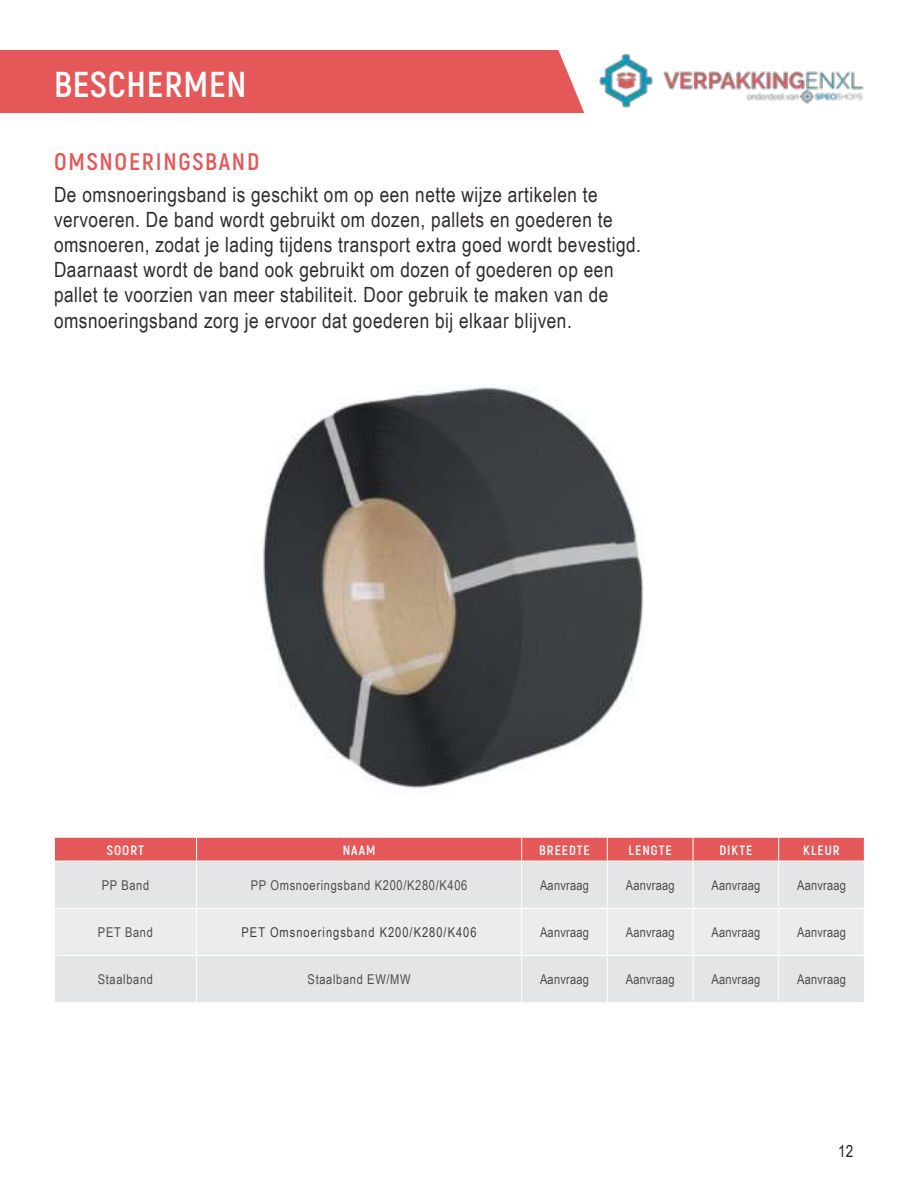
<style>
.page{position:relative;width:918px;height:1188px;background:#fff}
.page>*{position:absolute;margin:0;border:0;box-sizing:border-box;transform-origin:0 0}
.t1{font:700 36px "Akrobat";letter-spacing:.025em;color:#fff}
.t2{font:700 24px "Akrobat";letter-spacing:.075em;color:#e45859}
.t3{font:21px/25.2px "Arial Narrow";letter-spacing:.025em;color:#2e2b2c}
.t4{font:16.5px "Arial Narrow";color:#231f20}
.t5{font:13.5px "Arial Narrow";letter-spacing:.015em;color:#4b4c4d}
.t6{font:13.5px "Arial Narrow";letter-spacing:.05em;color:#4b4c4d}
.t7{font:700 13.5px "Akrobat";letter-spacing:.075em;color:#fff}
.t8{font:13.5px "Arial Narrow";letter-spacing:.075em;color:#3e3e3f}
</style>
<div class="page">
<div style="left:0;top:50px;width:864px;height:63px;background:#e45859"></div>
<svg style="left:558px;top:50px;width:306px;height:63px"></svg>
<div style="left:55px;top:862px;width:809px;height:140px;background:#e4e5e7"></div>
<div style="left:55px;top:909px;width:809px;height:46px;background:#ececee"></div>
<svg style="left:54px;top:837px;width:811px;height:24px;background:#e56162"></svg>
<hr style="left:196px;top:861px;width:1px;height:47px;background:#fff">
<hr style="left:521px;top:861px;width:1px;height:47px;background:#fff">
<hr style="left:607px;top:861px;width:1px;height:47px;background:#fff">
<hr style="left:693px;top:861px;width:1px;height:47px;background:#fff">
<hr style="left:778px;top:861px;width:1px;height:47px;background:#fff">
<hr style="left:54px;top:908px;width:143px;height:1px;background:#fff">
<hr style="left:197px;top:908px;width:325px;height:1px;background:#fff">
<hr style="left:196px;top:909px;width:1px;height:46px;background:#fff">
<hr style="left:522px;top:908px;width:85px;height:1px;background:#fff">
<hr style="left:521px;top:909px;width:1px;height:46px;background:#fff">
<hr style="left:607px;top:908px;width:86px;height:1px;background:#fff">
<hr style="left:607px;top:909px;width:1px;height:46px;background:#fff">
<hr style="left:693px;top:908px;width:86px;height:1px;background:#fff">
<hr style="left:693px;top:909px;width:1px;height:46px;background:#fff">
<hr style="left:779px;top:908px;width:86px;height:1px;background:#fff">
<hr style="left:778px;top:909px;width:1px;height:46px;background:#fff">
<hr style="left:54px;top:955px;width:143px;height:1px;background:#fff">
<hr style="left:197px;top:955px;width:325px;height:1px;background:#fff">
<hr style="left:196px;top:956px;width:1px;height:46px;background:#fff">
<hr style="left:522px;top:955px;width:85px;height:1px;background:#fff">
<hr style="left:521px;top:956px;width:1px;height:46px;background:#fff">
<hr style="left:607px;top:955px;width:86px;height:1px;background:#fff">
<hr style="left:607px;top:956px;width:1px;height:46px;background:#fff">
<hr style="left:693px;top:955px;width:86px;height:1px;background:#fff">
<hr style="left:693px;top:956px;width:1px;height:46px;background:#fff">
<hr style="left:779px;top:955px;width:86px;height:1px;background:#fff">
<hr style="left:778px;top:956px;width:1px;height:46px;background:#fff">
<img style="left:599px;top:53px;width:265px;height:54px">
<img style="left:263px;top:387px;width:381px;height:402px">
<h1 class="t1" style="left:54px;top:67px;width:194px">BESCHERMEN</h1>
<p class="t2" style="left:54px;top:150px;width:207px">OMSNOERINGSBAND</p>
<p class="t3" style="left:54px;top:183px;width:589px">De omsnoeringsband is geschikt om op een nette wijze artikelen te vervoeren. De band wordt gebruikt om dozen, pallets en goederen te omsnoeren, zodat je lading tijdens transport extra goed wordt bevestigd.<br>Daarnaast wordt de band ook gebruikt om dozen of goederen op een pallet te voorzien van meer stabiliteit. Door gebruik te maken van de omsnoeringsband zorg je ervoor dat goederen bij elkaar blijven.</p>
<p class="t7" style="left:107px;top:844px;width:39px">SOORT</p>
<p class="t7" style="left:343px;top:844px;width:34px">NAAM</p>
<p class="t7" style="left:539px;top:844px;width:52px">BREEDTE</p>
<p class="t7" style="left:629px;top:844px;width:45px">LENGTE</p>
<p class="t7" style="left:719px;top:844px;width:34px">DIKTE</p>
<p class="t7" style="left:803px;top:844px;width:38px">KLEUR</p>
<p class="t5" style="left:102px;top:880px;width:49px">PP Band</p>
<p class="t6" style="left:251px;top:880px;width:218px">PP Omsnoeringsband K200/K280/K406</p>
<p class="t5" style="left:540px;top:880px;width:50px">Aanvraag</p>
<p class="t5" style="left:626px;top:880px;width:50px">Aanvraag</p>
<p class="t5" style="left:711px;top:880px;width:50px">Aanvraag</p>
<p class="t5" style="left:797px;top:880px;width:50px">Aanvraag</p>
<p class="t5" style="left:98px;top:927px;width:56px">PET Band</p>
<p class="t8" style="left:242px;top:927px;width:237px">PET Omsnoeringsband K200/K280/K406</p>
<p class="t5" style="left:540px;top:927px;width:50px">Aanvraag</p>
<p class="t5" style="left:626px;top:927px;width:50px">Aanvraag</p>
<p class="t5" style="left:711px;top:927px;width:50px">Aanvraag</p>
<p class="t5" style="left:797px;top:927px;width:50px">Aanvraag</p>
<p class="t6" style="left:98px;top:974px;width:57px">Staalband</p>
<p class="t6" style="left:308px;top:974px;width:104px">Staalband EW/MW</p>
<p class="t5" style="left:540px;top:974px;width:50px">Aanvraag</p>
<p class="t5" style="left:626px;top:974px;width:50px">Aanvraag</p>
<p class="t5" style="left:711px;top:974px;width:50px">Aanvraag</p>
<p class="t5" style="left:797px;top:974px;width:50px">Aanvraag</p>
<p class="t4" style="left:838px;top:1145px;width:17px">12</p>
</div>
